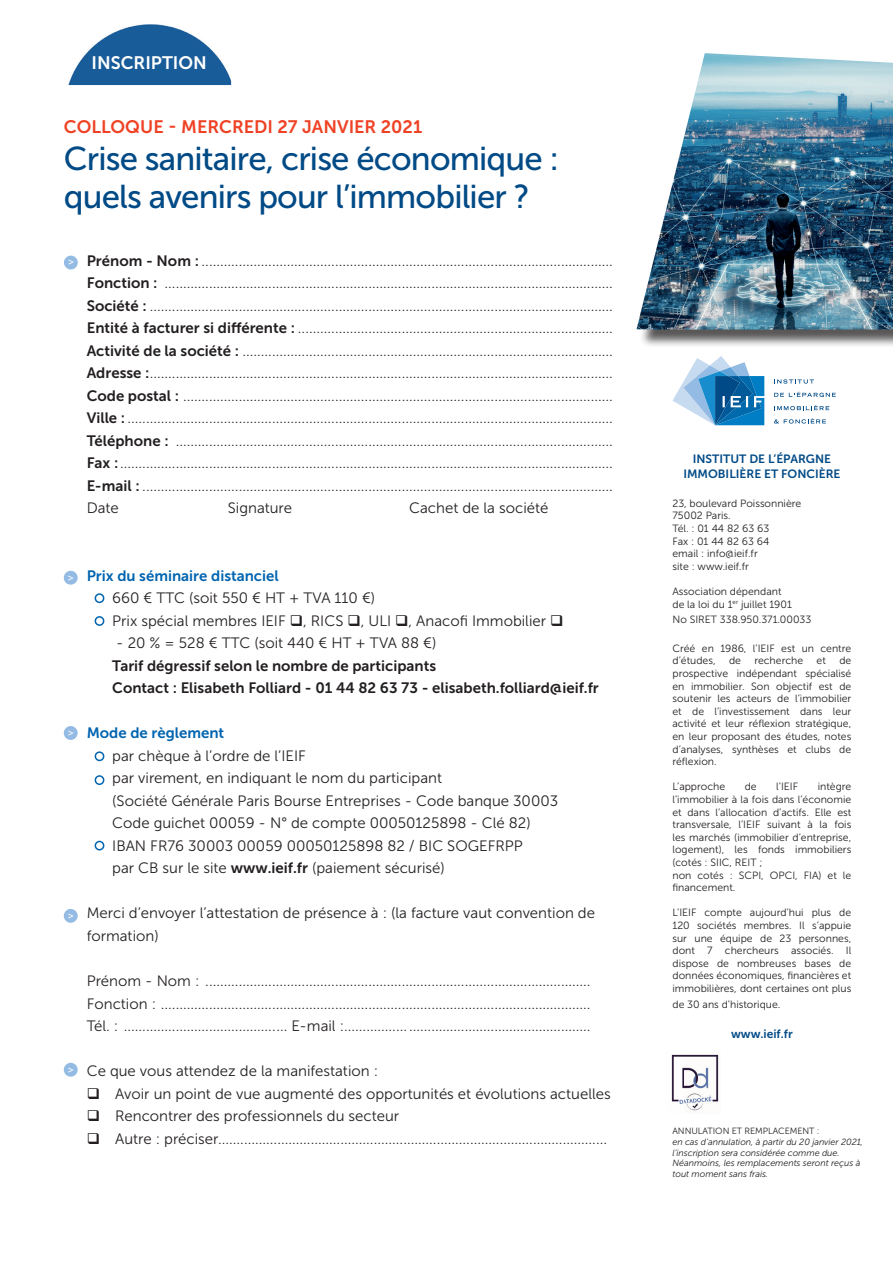
<style>
.page{position:relative;width:893px;height:1263px;background:#fff}
.page>*{position:absolute;margin:0;border:0;box-sizing:border-box;transform-origin:0 0}
.t1{font:33px/37.5px "Museo Sans 500";letter-spacing:-.025em;color:#004a86}
.t2{font:18px "Museo Sans 700";color:#ef4225}
.t3{font:18px "Museo Sans 700";color:#fff}
.t4{font:15px/22.5px "Museo Sans 300";color:#231f20}
.t5{font:15px/22.5px "Museo Sans 700";color:#231f20}
.t6{font:15px "Museo Sans 700";color:#0164b0}
.t7{font:12px/15.8px "Museo Sans 700";color:#004a86;text-align:center}
.t8{font:10.5px/12.6px "Museo Sans 300";color:#231f20}
.t9{font:10.35px "Museo Sans 500";color:#fff}
.t10{font:italic 9px/10.8px "Museo Sans 300";letter-spacing:-.005em;color:#231f20}
.t11{font:9px "Museo Sans 300";letter-spacing:-.005em;color:#231f20}
.s1{font-family:"Museo Sans 700"}
</style>
<div class="page">
<div style="left:639px;top:56px;width:254px;height:292px;background:#231f20;opacity:.75"></div>
<img style="left:636px;top:53px;width:257px;height:277px">
<svg style="left:672px;top:356px;width:92px;height:69px"></svg>
<svg style="left:774px;top:379px;width:40px;height:5px"></svg>
<svg style="left:774px;top:405px;width:55px;height:5px"></svg>
<svg style="left:774px;top:418px;width:52px;height:6px"></svg>
<svg style="left:774px;top:392px;width:62px;height:5px"></svg>
<div style="left:64px;top:256px;width:14px;height:13px;background:#94bbe3;border-radius:50%"></div>
<img style="left:671px;top:1054px;width:48px;height:57px">
<img style="left:68px;top:24px;width:164px;height:61px">
<div style="left:95px;top:616px;width:9px;height:10px;border:2px solid #0164b0;border-radius:50%"></div>
<div style="left:95px;top:593px;width:9px;height:10px;border:2px solid #0164b0;border-radius:50%"></div>
<div style="left:95px;top:751px;width:9px;height:10px;border:2px solid #0164b0;border-radius:50%"></div>
<div style="left:95px;top:775px;width:9px;height:10px;border:2px solid #0164b0;border-radius:50%"></div>
<div style="left:95px;top:841px;width:9px;height:9px;border:2px solid #0164b0;border-radius:50%"></div>
<div style="left:64px;top:571px;width:14px;height:14px;background:#94bbe3;border-radius:50%"></div>
<div style="left:64px;top:726px;width:14px;height:14px;background:#94bbe3;border-radius:50%"></div>
<div style="left:64px;top:909px;width:14px;height:14px;background:#94bbe3;border-radius:50%"></div>
<div style="left:64px;top:1063px;width:14px;height:14px;background:#94bbe3;border-radius:50%"></div>
<p class="t3" style="left:91px;top:53px;width:117px">INSCRIPTION</p>
<p class="t2" style="left:64px;top:116px;width:360px">COLLOQUE - MERCREDI 27 JANVIER 2021</p>
<h1 class="t1" style="left:64px;top:140px;width:497px">Crise sanitaire, crise économique : quels avenirs pour l’immobilier ?</h1>
<p class="t9" style="left:68px;top:256px;width:7px">&gt;</p>
<p class="t4" style="left:87px;top:250px;width:528px;text-align:justify"><span class="s1">Prénom - Nom :</span> ...............................................................................................................<br><span class="s1">Fonction :</span> .........................................................................................................................<br><span class="s1">Société :</span> .............................................................................................................................<br><span class="s1">Entité à facturer si différente :</span> .....................................................................................<br><span class="s1">Activité de la société :</span> ....................................................................................................<br><span class="s1">Adresse :</span>.............................................................................................................................<br><span class="s1">Code postal :</span> ....................................................................................................................<br><span class="s1">Ville :</span> ...................................................................................................................................<br><span class="s1">Téléphone :</span> ......................................................................................................................<br><span class="s1">Fax :</span>.....................................................................................................................................<br><span class="s1">E-mail :</span> ...............................................................................................................................<br>Date</p>
<p class="t4" style="left:228px;top:497px;width:66px">Signature</p>
<p class="t4" style="left:409px;top:497px;width:141px">Cachet de la société</p>
<p class="t9" style="left:68px;top:571px;width:7px">&gt;</p>
<p class="t9" style="left:68px;top:727px;width:7px">&gt;</p>
<p class="t9" style="left:68px;top:909px;width:7px">&gt;</p>
<p class="t9" style="left:68px;top:1063px;width:7px">&gt;</p>
<p class="t6" style="left:87px;top:567px;width:193px">Prix du séminaire distanciel</p>
<p class="t4" style="left:112px;top:587px;width:453px">660 € TTC (soit 550 € HT + TVA 110 €)<br>Prix spécial membres IEIF ❑, RICS ❑, ULI ❑, Anacofi Immobilier ❑</p>
<p class="t4" style="left:116px;top:632px;width:322px">- 20 % = 528 € TTC (soit 440 € HT + TVA 88 €)</p>
<p class="t5" style="left:112px;top:654px;width:488px">Tarif dégressif selon le nombre de participants<br>Contact : Elisabeth Folliard - 01 44 82 63 73 - elisabeth.folliard@ieif.fr</p>
<p class="t6" style="left:87px;top:725px;width:139px">Mode de règlement</p>
<p class="t4" style="left:112px;top:745px;width:447px">par chèque à l’ordre de l’IEIF<br>par virement, en indiquant le nom du participant<br>(Société Générale Paris Bourse Entreprises - Code banque 30003<br>Code guichet 00059 - N° de compte 00050125898 - Clé 82)<br>IBAN FR76 30003 00059 00050125898 82 / BIC SOGEFRPP<br>par CB sur le site <span class="s1">www.ieif.fr</span> (paiement sécurisé)</p>
<p class="t4" style="left:87px;top:902px;width:510px">Merci d’envoyer l’attestation de présence à : (la facture vaut convention de formation)</p>
<p class="t4" style="left:87px;top:970px;width:505px;text-align:justify">Prénom - Nom : ........................................................................................................<br>Fonction : ....................................................................................................................<br>Tél. : ............................................ E-mail :................. .................................................</p>
<p class="t4" style="left:87px;top:1060px;width:293px">Ce que vous attendez de la manifestation :</p>
<p class="t4" style="left:87px;top:1082px;width:525px">❑ Avoir un point de vue augmenté des opportunités et évolutions actuelles</p>
<p class="t4" style="left:87px;top:1105px;width:314px">❑ Rencontrer des professionnels du secteur</p>
<p class="t4" style="left:87px;top:1127px;width:522px">❑ Autre : préciser.........................................................................................................</p>
<p class="t7" style="left:683px;top:451px;width:159px">INSTITUT DE L’ÉPARGNE<br>IMMOBILIÈRE ET FONCIÈRE</p>
<p class="t8" style="left:672px;top:497px;width:130px">23, boulevard Poissonnière<br>75002 Paris.<br>Tél. : 01 44 82 63 63<br>Fax : 01 44 82 63 64<br>email : info@ieif.fr<br>site : www.ieif.fr</p>
<p class="t8" style="left:672px;top:585px;width:121px">Association dépendant de la loi du 1<sup>er</sup> juillet 1901</p>
<p class="t8" style="left:672px;top:614px;width:140px">No SIRET 338.950.371.00033</p>
<p class="t8" style="left:672px;top:642px;width:180px">Créé en 1986, l’IEIF est un centre d’études,</p>
<p class="t8" style="left:672px;top:654px;width:180px;text-align:justify;text-indent:167px">de prospective indépendant spécialisé en immobilier. Son objectif est de soutenir les acteurs de l’immobilier et de l’investissement dans leur activité et leur réflexion stratégique, en leur proposant des études, notes d’analyses, synthèses et clubs de réflexion.</p>
<p class="t8" style="left:672px;top:780px;width:54px">L’approche</p>
<p class="t8" style="left:745px;top:780px;width:13px">de</p>
<p class="t8" style="left:776px;top:780px;width:23px">l’IEIF</p>
<p class="t8" style="left:729px;top:654px;width:13px">de</p>
<p class="t8" style="left:754px;top:654px;width:50px">recherche</p>
<p class="t8" style="left:817px;top:654px;width:11px">et</p>
<p class="t8" style="left:672px;top:780px;width:180px;text-indent:145px">intègre l’immobilier à la fois dans l’économie et dans l’allocation d’actifs. Elle est transversale, l’IEIF suivant à la fois les marchés (immobilier d’entreprise, logement), les fonds immobiliers (cotés : SIIC, REIT ;<br>non cotés : SCPI, OPCI, FIA) et le financement.</p>
<p class="t8" style="left:672px;top:906px;width:180px;text-align:justify">L’IEIF compte aujourd’hui plus de 120 sociétés membres. Il s’appuie sur une équipe de 23 personnes, dont 7 chercheurs associés. Il dispose de nombreuses bases de données économiques, financières et immobilières, dont certaines ont plus</p>
<p class="t8" style="left:672px;top:998px;width:109px">de 30 ans d’historique.</p>
<p class="t7" style="left:731px;top:1026px;width:63px">www.ieif.fr</p>
<p class="t11" style="left:672px;top:1126px;width:149px">ANNULATION ET REMPLACEMENT :</p>
<p class="t10" style="left:672px;top:1136px;width:192px">en cas d’annulation, à partir du 20 janvier 2021, l’inscription sera considérée comme due.<br>Néanmoins, les remplacements seront reçus à tout moment sans frais.</p>
</div>
